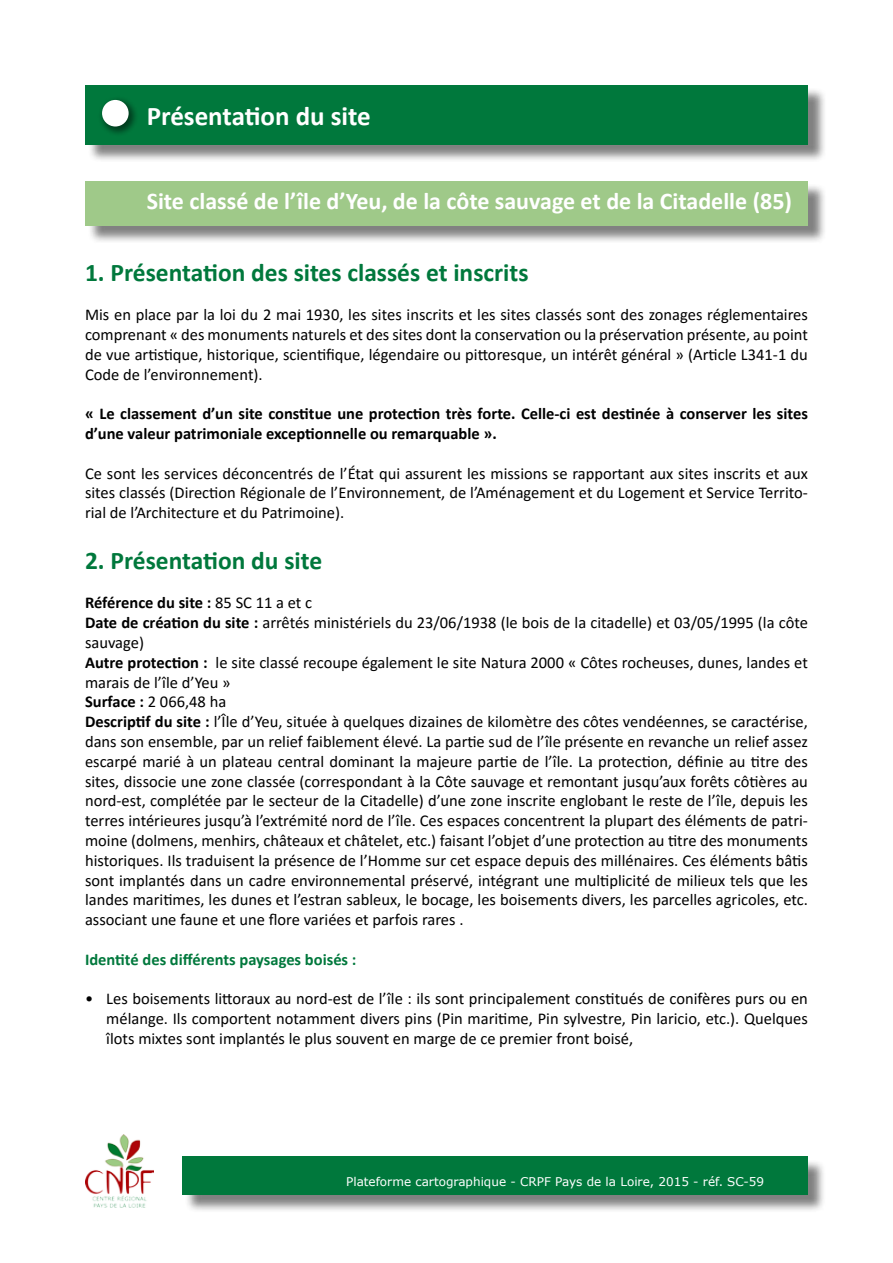
<style>
.page{position:relative;width:893px;height:1263px;background:#fff}
.page>*{position:absolute;margin:0;border:0;box-sizing:border-box;transform-origin:0 0}
.t1{font:700 27px "Calibri";color:#fff}
.t2{font:700 25.5px "Calibri";color:#00783c}
.t3{font:700 24px "Calibri";color:#fff}
.t4{font:16.5px/19.8px "Calibri";color:#000;text-align:justify}
.t5{font:700 16.5px/19.8px "Calibri";color:#000}
.t6{font:700 16.5px "Calibri";color:#00783c}
.t7{font:12px "Verdana";color:#fff}
.s1{font-weight:700}
</style>
<div class="page">
<div style="left:184px;top:1159px;width:642px;height:54px;background:#000;opacity:.5"></div>
<div style="left:182px;top:1157px;width:626px;height:38px;background:#00783c"></div>
<img style="left:85px;top:1134px;width:68px;height:74px">
<div style="left:87px;top:87px;width:740px;height:76px;background:#000;opacity:.5"></div>
<div style="left:85px;top:85px;width:723px;height:60px;background:#00783c"></div>
<div style="left:97px;top:95px;width:42px;height:42px;background:#000;opacity:.5"></div>
<div style="left:102px;top:100px;width:27px;height:26px;background:#fff;border-radius:50%"></div>
<div style="left:87px;top:183px;width:740px;height:61px;background:#000;opacity:.5"></div>
<div style="left:85px;top:181px;width:723px;height:44px;background:#9fc989"></div>
<h1 class="t1" style="left:147px;top:97px;width:226px">Présentation du site</h1>
<h3 class="t3" style="left:147px;top:184px;width:647px">Site classé de l’île d’Yeu, de la côte sauvage et de la Citadelle (85)</h3>
<h2 class="t2" style="left:85px;top:254px;width:445px">1. Présentation des sites classés et inscrits</h2>
<p class="t4" style="left:85px;top:304px;width:724px">Mis en place par la loi du 2 mai 1930, les sites inscrits et les sites classés sont des zonages réglementaires comprenant « des monuments naturels et des sites dont la conservation ou la préservation présente, au point de vue artistique, historique, scientifique, légendaire ou pittoresque, un intérêt général » (Article L341-1 du Code de l’environnement).</p>
<p class="t5" style="left:85px;top:403px;width:724px">« Le classement d’un site constitue une protection très forte. Celle-ci est destinée à conserver les sites d’une valeur patrimoniale exceptionnelle ou remarquable ».</p>
<p class="t4" style="left:85px;top:463px;width:724px">Ce sont les services déconcentrés de l’État qui assurent les missions se rapportant aux sites inscrits et aux sites classés (Direction Régionale de l’Environnement, de l’Aménagement et du Logement et Service Territo&shy;rial de l’Architecture et du Patrimoine).</p>
<h2 class="t2" style="left:85px;top:542px;width:239px">2. Présentation du site</h2>
<p class="t4" style="left:85px;top:592px;width:724px;text-align:left"><span class="s1">Référence du site :</span> 85 SC 11 a et c<br><span class="s1">Date de création du site :</span> arrêtés ministériels du 23/06/1938 (le bois de la citadelle) et 03/05/1995 (la côte sauvage)<br><span class="s1">Autre protection :</span> le site classé recoupe également le site Natura 2000 « Côtes rocheuses, dunes, landes et marais de l’île d’Yeu »<br><span class="s1">Surface :</span> 2 066,48 ha<br><span class="s1">Descriptif du site :</span> l’Île d’Yeu, située à quelques dizaines de kilomètre des côtes vendéennes, se caractérise, dans son ensemble, par un relief faiblement élevé. La partie sud de l’île présente en revanche un relief assez escarpé marié à un plateau central dominant la majeure partie de l’île. La protection, définie au titre des sites, dissocie une zone classée (correspondant à la Côte sauvage et remontant jusqu’aux forêts côtières au nord-est, complétée par le secteur de la Citadelle) d’une zone inscrite englobant le reste de l’île, depuis les terres intérieures jusqu’à l’extrémité nord de l’île. Ces espaces concentrent la plupart des éléments de patri&shy;moine (dolmens, menhirs, châteaux et châtelet, etc.) faisant l’objet d’une protection au titre des monuments historiques. Ils traduisent la présence de l’Homme sur cet espace depuis des millénaires. Ces éléments bâtis sont implantés dans un cadre environnemental préservé, intégrant une multiplicité de milieux tels que les landes maritimes, les dunes et l’estran sableux, le bocage, les boisements divers, les parcelles agricoles, etc. associant une faune et une flore variées et parfois rares .</p>
<p class="t6" style="left:85px;top:947px;width:273px">Identité des différents paysages boisés :</p>
<p class="t4" style="left:106px;top:988px;width:703px;text-indent:-21px">• Les boisements littoraux au nord-est de l’île : ils sont principalement constitués de conifères purs ou en mélange. Ils comportent notamment divers pins (Pin maritime, Pin sylvestre, Pin laricio, etc.). Quelques îlots mixtes sont implantés le plus souvent en marge de ce premier front boisé,</p>
<p class="t7" style="left:346px;top:1174px;width:420px">Plateforme cartographique - CRPF Pays de la Loire, 2015 - réf. SC-59</p>
</div>
